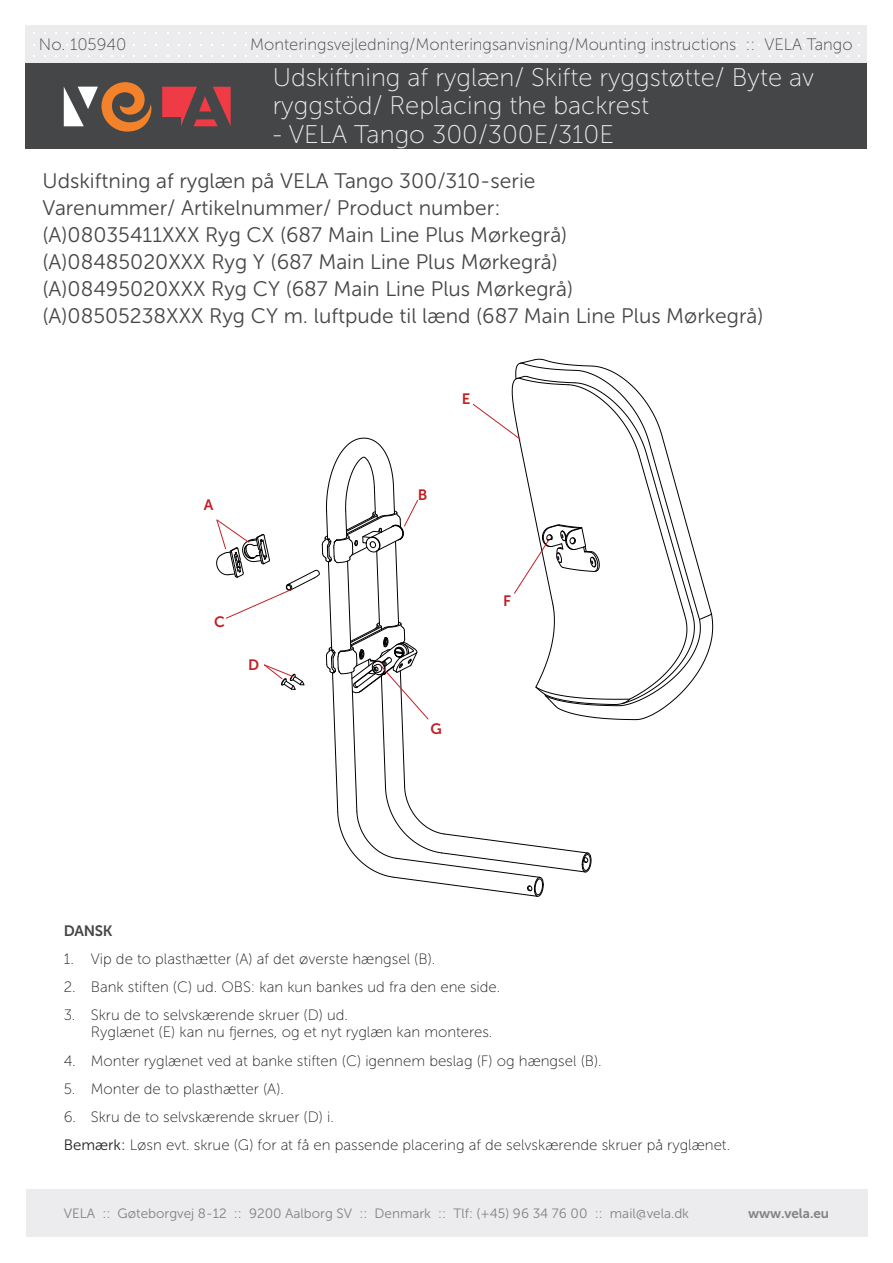
<style>
.page{position:relative;width:893px;height:1263px;background:#fff}
.page>*{position:absolute;margin:0;border:0;box-sizing:border-box;transform-origin:0 0}
.Titeloverskrift{font:25.5px/28.5px "Museo Sans 100";color:#ececee}
.Overskrift_orange{font:21px "Museo Sans 300";color:#454647}
.Titeloverskrift-2{font:16.5px "Museo Sans 100";color:#454647}
.Brødtekst_med_afsnit{font:15px/17px "Museo Sans 100";color:#231f20}
.Bullit_tekst{font:15px "Museo Sans 700";color:#c22127}
.Underoverskrifter{font:15px "Museo Sans 700";letter-spacing:-.02em;color:#454647}
.t1{font:13.5px "Museo Sans 300";color:#808285}
.t2{font:13.5px "Museo Sans 700";color:#808285}
.s1{font-family:"Museo Sans 300"}
</style>
<div class="page">
<div style="left:26px;top:26px;width:841px;height:38px;background:#ececee"></div>
<div style="left:26px;top:64px;width:841px;height:85px;background:#454647"></div>
<svg style="left:162px;top:87px;width:69px;height:39px"></svg>
<svg style="left:64px;top:82px;width:88px;height:50px"></svg>
<div style="left:26px;top:1189px;width:841px;height:48px;background:#ececee"></div>
<svg style="left:515px;top:362px;width:106px;height:14px"></svg>
<svg style="left:519px;top:359px;width:17px;height:5px"></svg>
<svg style="left:216px;top:437px;width:421px;height:460px"></svg>
<svg style="left:472px;top:376px;width:241px;height:344px"></svg>
<p class="Titeloverskrift-2" style="left:39px;top:35px;width:89px">No. 105940</p>
<p class="Titeloverskrift-2" style="left:250px;top:35px;width:604px">Monteringsvejledning/Monteringsanvisning/Mounting instructions :: VELA Tango</p>
<p class="Titeloverskrift" style="left:273px;top:63px;width:543px">Udskiftning af ryglæn/ Skifte ryggstøtte/ Byte av ryggstöd/ Replacing the backrest</p>
<p class="Titeloverskrift" style="left:273px;top:120px;width:343px">- VELA Tango 300/300E/310E</p>
<p class="Overskrift_orange" style="left:43px;top:169px;width:494px">Udskiftning af ryglæn på VELA Tango 300/310-serie</p>
<p class="Overskrift_orange" style="left:43px;top:196px;width:459px">Varenummer/ Artikelnummer/ Product number:</p>
<p class="Overskrift_orange" style="left:43px;top:223px;width:526px">(A)08035411XXX Ryg CX (687 Main Line Plus Mørkegrå)</p>
<p class="Overskrift_orange" style="left:43px;top:250px;width:517px">(A)08485020XXX Ryg Y (687 Main Line Plus Mørkegrå)</p>
<p class="Overskrift_orange" style="left:43px;top:277px;width:532px">(A)08495020XXX Ryg CY (687 Main Line Plus Mørkegrå)</p>
<p class="Overskrift_orange" style="left:43px;top:304px;width:722px">(A)08505238XXX Ryg CY m. luftpude til lænd (687 Main Line Plus Mørkegrå)</p>
<p class="Bullit_tekst" style="left:204px;top:497px;width:11px">A</p>
<p class="Bullit_tekst" style="left:214px;top:614px;width:12px">C</p>
<p class="Bullit_tekst" style="left:248px;top:656px;width:13px">D</p>
<p class="Bullit_tekst" style="left:418px;top:486px;width:11px">B</p>
<p class="Bullit_tekst" style="left:462px;top:390px;width:10px">E</p>
<p class="Bullit_tekst" style="left:503px;top:592px;width:9px">F</p>
<p class="Bullit_tekst" style="left:431px;top:720px;width:13px">G</p>
<p class="Underoverskrifter" style="left:64px;top:922px;width:50px">DANSK</p>
<p class="Brødtekst_med_afsnit" style="left:64px;top:950px;width:373px">1. Vip de to plasthætter (A) af det øverste hængsel (B).</p>
<p class="Brødtekst_med_afsnit" style="left:64px;top:979px;width:438px">2. Bank stiften (C) ud. OBS: kan kun bankes ud fra den ene side.</p>
<p class="Brødtekst_med_afsnit" style="left:91px;top:1007px;width:403px;text-indent:-27px">3. Skru de to selvskærende skruer (D) ud.<br>Ryglænet (E) kan nu fjernes, og et nyt ryglæn kan monteres.</p>
<p class="Brødtekst_med_afsnit" style="left:64px;top:1052px;width:540px">4. Monter ryglænet ved at banke stiften (C) igennem beslag (F) og hængsel (B).</p>
<p class="Brødtekst_med_afsnit" style="left:64px;top:1080px;width:222px">5. Monter de to plasthætter (A).</p>
<p class="Brødtekst_med_afsnit" style="left:64px;top:1109px;width:272px">6. Skru de to selvskærende skruer (D) i.</p>
<p class="Brødtekst_med_afsnit" style="left:64px;top:1137px;width:668px"><span class="s1">Bemærk:</span> Løsn evt. skrue (G) for at få en passende placering af de selvskærende skruer på ryglænet.</p>
<p class="t1" style="left:64px;top:1206px;width:627px">VELA :: Gøteborgvej 8-12 :: 9200 Aalborg SV :: Denmark :: Tlf: (+45) 96 34 76 00 :: mail@vela.dk</p>
<p class="t2" style="left:748px;top:1206px;width:83px">www.vela.eu</p>
</div>
